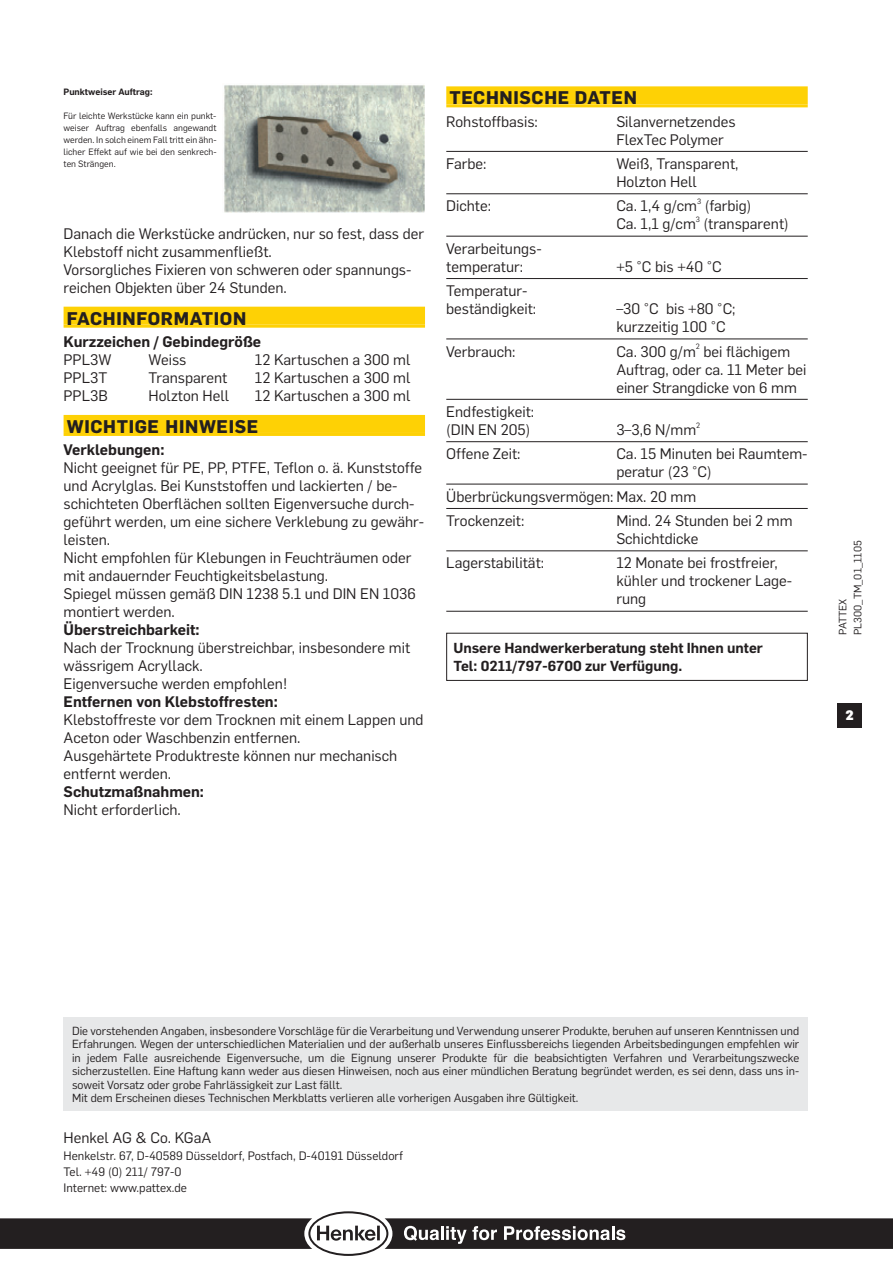
<style>
.page{position:relative;width:893px;height:1263px;background:#fff}
.page>*{position:absolute;margin:0;border:0;box-sizing:border-box;transform-origin:0 0}
.t1{font:700 18px "Flama";letter-spacing:.035em;color:#231f20}
.t2{font:15px/18px "Flama";color:#231f20}
.t3{font:600 15px "Flama";color:#231f20}
.t4{font:600 14.25px/18px "Flama";color:#231f20}
.t5{font:900 13.5px "Flama";color:#fff}
.t6{font:12px/15.6px "Flama";color:#231f20}
.t7{font:11.55px/13.5px "Flama";color:#231f20}
.t8{font:10.5px/15.1px "Flama";color:#231f20}
.t9{font:9px/12px "Flama";color:#231f20;text-align:justify}
.t10{font:600 9px "Flama";color:#231f20}
.t11{font:7.5px "Flama";color:#231f20}
</style>
<div class="page">
<div style="left:64px;top:307px;width:361px;height:18px;background:#fed105"></div>
<hr style="left:64px;top:325px;width:361px;height:3px;background:#fed105">
<div style="left:64px;top:415px;width:361px;height:18px;background:#fed105"></div>
<hr style="left:64px;top:433px;width:361px;height:3px;background:#fed105">
<div style="left:446px;top:86px;width:362px;height:18px;background:#fed105"></div>
<hr style="left:446px;top:104px;width:362px;height:3px;background:#fed105">
<hr style="left:446px;top:151px;width:362px;height:1px;background:#231f20">
<hr style="left:446px;top:193px;width:362px;height:1px;background:#231f20">
<hr style="left:446px;top:236px;width:362px;height:1px;background:#231f20">
<hr style="left:446px;top:278px;width:362px;height:1px;background:#231f20">
<hr style="left:446px;top:339px;width:362px;height:1px;background:#231f20">
<hr style="left:446px;top:399px;width:362px;height:1px;background:#231f20">
<hr style="left:446px;top:441px;width:362px;height:1px;background:#231f20">
<hr style="left:446px;top:484px;width:362px;height:1px;background:#231f20">
<hr style="left:446px;top:508px;width:362px;height:1px;background:#231f20">
<hr style="left:446px;top:550px;width:362px;height:1px;background:#231f20">
<hr style="left:446px;top:611px;width:362px;height:1px;background:#231f20">
<div style="left:837px;top:703px;width:25px;height:24px;background:#231f20"></div>
<div style="left:64px;top:1018px;width:744px;height:93px;background:#e7e8e9"></div>
<svg style="left:0;top:1211px;width:893px;height:45px"></svg>
<div style="left:446px;top:633px;width:362px;height:48px;border:1px solid #231f20"></div>
<img style="left:224px;top:85px;width:200px;height:127px">
<p class="t10" style="left:64px;top:88px;width:91px">Punktweiser Auftrag:</p>
<p class="t9" style="left:64px;top:111px;width:154px">Für leichte Werkstücke kann ein punkt&shy;weiser Auftrag ebenfalls angewandt werden. In solch einem Fall tritt ein ähn&shy;licher Effekt auf wie bei den senkrech&shy;ten Strängen.</p>
<p class="t2" style="left:64px;top:226px;width:362px">Danach die Werkstücke andrücken, nur so fest, dass der Klebstoff nicht zusammenfließt.<br>Vorsorgliches Fixieren von schweren oder spannungs&shy;reichen Objekten über 24 Stunden.</p>
<p class="t1" style="left:67px;top:312px;width:181px">FACHINFORMATION</p>
<p class="t3" style="left:64px;top:336px;width:199px">Kurzzeichen / Gebindegröße</p>
<p class="t2" style="left:64px;top:352px;width:49px">PPL3W</p>
<p class="t2" style="left:149px;top:352px;width:39px">Weiss</p>
<p class="t2" style="left:255px;top:352px;width:157px">12 Kartuschen a 300 ml</p>
<p class="t2" style="left:64px;top:370px;width:45px">PPL3T</p>
<p class="t2" style="left:149px;top:370px;width:80px">Transparent</p>
<p class="t2" style="left:255px;top:370px;width:157px">12 Kartuschen a 300 ml</p>
<p class="t2" style="left:64px;top:388px;width:46px">PPL3B</p>
<p class="t2" style="left:149px;top:388px;width:82px">Holzton Hell</p>
<p class="t2" style="left:255px;top:388px;width:157px">12 Kartuschen a 300 ml</p>
<p class="t1" style="left:67px;top:420px;width:193px">WICHTIGE HINWEISE</p>
<p class="t3" style="left:64px;top:444px;width:102px">Verklebungen:</p>
<p class="t2" style="left:64px;top:460px;width:362px">Nicht geeignet für PE, PP, PTFE, Teflon o. ä. Kunststoffe und Acrylglas. Bei Kunststoffen und lackierten / be&shy;schichteten Oberflächen sollten Eigenversuche durch&shy;geführt werden, um eine sichere Verklebung zu gewähr&shy;leisten.<br>Nicht empfohlen für Klebungen in Feuchträumen oder mit andauernder Feuchtigkeitsbelastung.<br>Spiegel müssen gemäß DIN 1238 5.1 und DIN EN 1036 montiert werden.</p>
<p class="t3" style="left:64px;top:624px;width:138px">Überstreichbarkeit:</p>
<p class="t2" style="left:64px;top:640px;width:348px">Nach der Trocknung überstreichbar, insbesondere mit wässrigem Acryllack.<br>Eigenversuche werden empfohlen!</p>
<p class="t3" style="left:64px;top:696px;width:216px">Entfernen von Klebstoffresten:</p>
<p class="t2" style="left:64px;top:712px;width:362px">Klebstoffreste vor dem Trocknen mit einem Lappen und Aceton oder Waschbenzin entfernen.<br>Ausgehärtete Produktreste können nur mechanisch entfernt werden.</p>
<p class="t3" style="left:64px;top:786px;width:142px">Schutzmaßnahmen:</p>
<p class="t2" style="left:64px;top:802px;width:119px">Nicht erforderlich.</p>
<p class="t1" style="left:449px;top:91px;width:189px">TECHNISCHE DATEN</p>
<p class="t2" style="left:446px;top:114px;width:93px">Rohstoffbasis:</p>
<p class="t2" style="left:616px;top:114px;width:121px">Silanvernetzendes<br>FlexTec Polymer</p>
<p class="t2" style="left:446px;top:156px;width:42px">Farbe:</p>
<p class="t2" style="left:616px;top:156px;width:124px">Weiß, Transparent,<br>Holzton Hell</p>
<p class="t2" style="left:446px;top:199px;width:46px">Dichte:</p>
<p class="t2" style="left:616px;top:199px;width:82px">Ca. 1,4 g/cm</p>
<p class="t11" style="left:697px;top:199px;width:6px">3</p>
<p class="t2" style="left:705px;top:199px;width:48px">(farbig)</p>
<p class="t2" style="left:616px;top:217px;width:81px">Ca. 1,1 g/cm</p>
<p class="t11" style="left:696px;top:217px;width:6px">3</p>
<p class="t2" style="left:704px;top:217px;width:87px">(transparent)</p>
<p class="t2" style="left:446px;top:241px;width:97px">Verarbeitungs&shy;temperatur:</p>
<p class="t2" style="left:616px;top:259px;width:107px">+5 °C bis +40 °C</p>
<p class="t2" style="left:446px;top:283px;width:91px">Temperatur&shy;beständigkeit:</p>
<p class="t2" style="left:616px;top:301px;width:121px">–30 °C bis +80 °C; kurzzeitig 100 °C</p>
<p class="t2" style="left:446px;top:344px;width:71px">Verbrauch:</p>
<p class="t2" style="left:616px;top:344px;width:81px">Ca. 300 g/m</p>
<p class="t11" style="left:696px;top:344px;width:6px">2</p>
<p class="t2" style="left:616px;top:344px;width:192px;text-indent:87px">bei flächigem<br>Auftrag, oder ca. 11 Meter bei einer Strangdicke von 6 mm</p>
<p class="t2" style="left:446px;top:404px;width:89px">Endfestigkeit: (DIN EN 205)</p>
<p class="t2" style="left:616px;top:422px;width:81px">3–3,6 N/mm</p>
<p class="t11" style="left:696px;top:422px;width:6px">2</p>
<p class="t2" style="left:446px;top:446px;width:76px">Offene Zeit:</p>
<p class="t2" style="left:616px;top:446px;width:193px">Ca. 15 Minuten bei Raumtem&shy;peratur (23 °C)</p>
<p class="t2" style="left:446px;top:486px;width:251px;line-height:24.5px">Überbrückungsvermögen: Max. 20 mm<br>Trockenzeit:</p>
<p class="t2" style="left:616px;top:513px;width:178px">Mind. 24 Stunden bei 2 mm<br>Schichtdicke</p>
<p class="t2" style="left:446px;top:556px;width:99px">Lagerstabilität:</p>
<p class="t2" style="left:616px;top:556px;width:177px">12 Monate bei frostfreier, kühler und trockener Lage&shy;rung</p>
<p class="t4" style="left:453px;top:640px;width:311px">Unsere Handwerkerberatung steht Ihnen unter<br>Tel: 0211/797-6700 zur Verfügung.</p>
<p class="t8" style="left:836px;top:635px;width:96px;rotate:-90deg">PATTEX<br>PL300_TM_01_1105</p>
<p class="t5" style="left:845px;top:710px;width:10px">2</p>
<p class="t7" style="left:72px;top:1025px;width:729px">Die vorstehenden Angaben, insbesondere Vorschläge für die Verarbeitung und Verwendung unserer Produkte, beruhen auf unseren Kenntnissen und Erfahrungen. Wegen der unterschiedlichen Materialien und der außerhalb unseres Einflussbereichs liegenden Arbeitsbedingungen empfehlen wir in jedem Falle ausreichende Eigenversuche, um die Eignung unserer Produkte für die beabsichtigten Verfahren und Verarbeitungszwecke sicherzustellen. Eine Haftung kann weder aus diesen Hinweisen, noch aus einer mündlichen Beratung begründet werden, es sei denn, dass uns in&shy;soweit Vorsatz oder grobe Fahrlässigkeit zur Last fällt.<br>Mit dem Erscheinen dieses Technischen Merkblatts verlieren alle vorherigen Ausgaben ihre Gültigkeit.</p>
<p class="t2" style="left:64px;top:1130px;width:149px">Henkel AG &amp; Co. KGaA</p>
<p class="t6" style="left:64px;top:1149px;width:341px">Henkelstr. 67, D-40589 Düsseldorf, Postfach, D-40191 Düsseldorf<br>Tel. +49 (0) 211/ 797-0<br>Internet: www.pattex.de</p>
</div>
